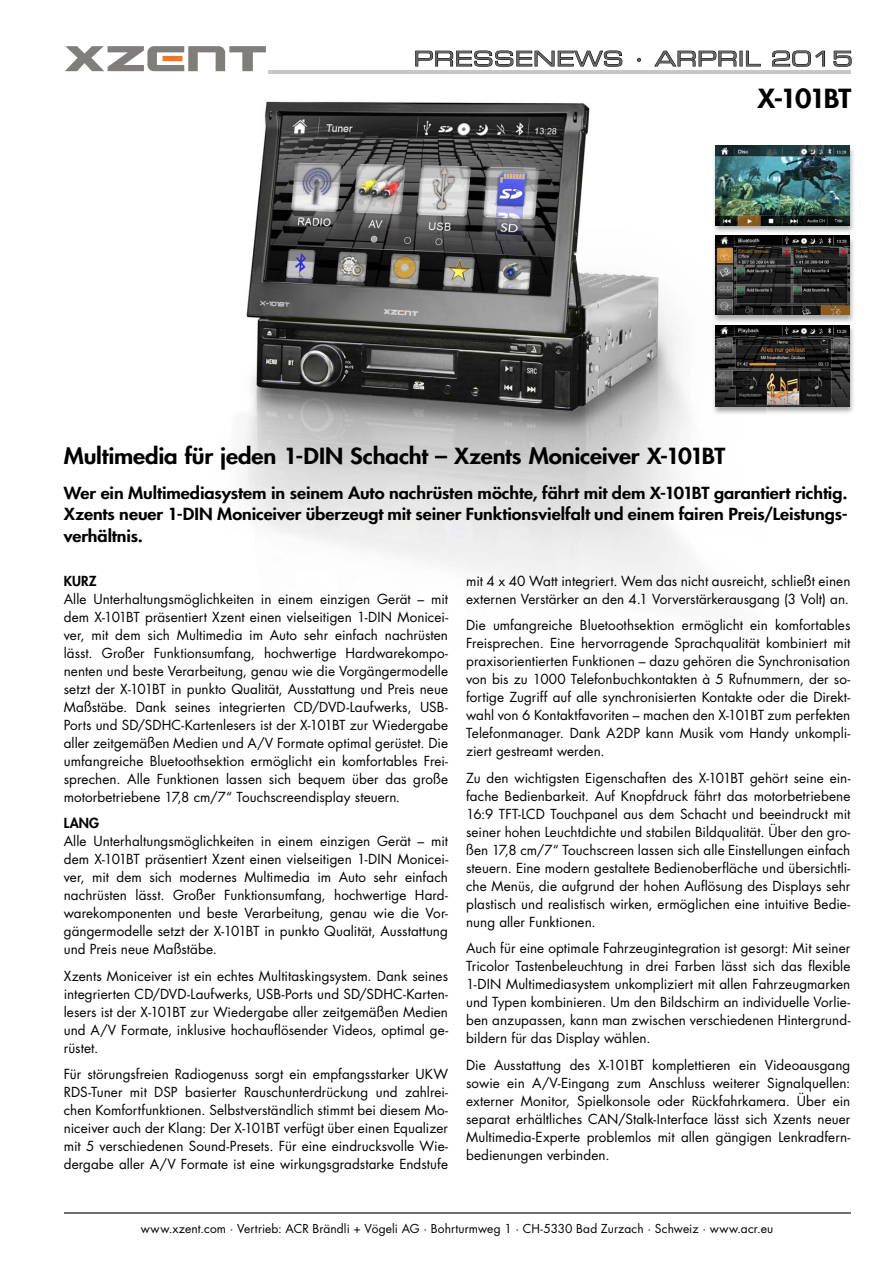
<style>
.page{position:relative;width:893px;height:1263px;background:#fff}
.page>*{position:absolute;margin:0;border:0;box-sizing:border-box;transform-origin:0 0}
.t1{font:800 25.65px "Futura";letter-spacing:-.06em;color:#000;scale:1.11 1}
.t2{font:800 21.6px "Futura";letter-spacing:-.005em;color:#000;scale:1.11 1}
.t3{font:20.4px "Eurostile LT Std Ex 2";letter-spacing:.01em;color:#666}
.t4{font:800 16.2px/21.6px "Futura";letter-spacing:-.005em;color:#000;text-align:justify;scale:1.11 1}
.t5{font:13.5px/18px "Futura";letter-spacing:.005em;color:#000;text-align:justify}
.t6{font:800 13.5px "Futura";letter-spacing:.01em;color:#000}
.t7{font:12px "Futura";letter-spacing:.01em;color:#000}
</style>
<div class="page">
<svg style="left:65px;top:46px;width:201px;height:25px"></svg>
<div style="left:163px;top:56px;width:19px;height:5px;background:#ed7925"></div>
<hr style="left:268px;top:71px;width:582px;height:3px;background:#c6c7c8">
<img style="left:245px;top:101px;width:521px;height:489px">
<hr style="left:64px;top:1212px;width:786px;height:1px;background:#707172">
<svg style="left:415px;top:50px;width:207px;height:17px"></svg>
<svg style="left:637px;top:58px;width:4px;height:4px"></svg>
<svg style="left:654px;top:51px;width:107px;height:16px"></svg>
<svg style="left:772px;top:50px;width:53px;height:17px"></svg>
<svg style="left:833px;top:51px;width:19px;height:16px"></svg>
<img style="left:712px;top:146px;width:142px;height:269px">
<img style="left:715px;top:146px;width:135px;height:79px">
<img style="left:715px;top:236px;width:135px;height:79px">
<img style="left:766px;top:325px;width:84px;height:82px">
<img style="left:715px;top:325px;width:51px;height:82px">
<h3 class="t3" style="left:414px;top:45px;width:440px">PRESSENEWS · ARPRIL 2015</h3>
<h1 class="t1" style="left:758px;top:81px;width:86px">X-101BT</h1>
<h2 class="t2" style="left:64px;top:442px;width:597px">Multimedia für jeden 1-DIN Schacht – Xzents Moniceiver X-101BT</h2>
<p class="t4" style="left:64px;top:481px;width:708px">Wer ein Multimediasystem in seinem Auto nachrüsten möchte, fährt mit dem X-101BT garantiert richtig.<br>Xzents neuer 1-DIN Moniceiver überzeugt mit seiner Funktionsvielfalt und einem fairen Preis/Leistungs&shy;verhältnis.</p>
<p class="t6" style="left:64px;top:572px;width:34px">KURZ</p>
<p class="t5" style="left:64px;top:590px;width:386px">Alle Unterhaltungsmöglichkeiten in einem einzigen Gerät – mit dem X-101BT präsentiert Xzent einen vielseitigen 1-DIN Monicei&shy;ver, mit dem sich Multimedia im Auto sehr einfach nachrüsten lässt. Großer Funktionsumfang, hochwertige Hardwarekompo&shy;nenten und beste Verarbeitung, genau wie die Vorgängermodelle setzt der X-101BT in punkto Qualität, Ausstattung und Preis neue Maßstäbe. Dank seines integrierten CD/DVD-Laufwerks, USB-Ports und SD/SDHC-Kartenlesers ist der X-101BT zur Wiedergabe aller zeitgemäßen Medien und A/V Formate optimal gerüstet. Die umfangreiche Bluetoothsektion ermöglicht ein komfortables Frei&shy;sprechen. Alle Funktionen lassen sich bequem über das große motorbetriebene 17,8 cm/7“ Touchscreendisplay steuern.</p>
<p class="t6" style="left:64px;top:814px;width:37px">LANG</p>
<p class="t5" style="left:64px;top:832px;width:386px">Alle Unterhaltungsmöglichkeiten in einem einzigen Gerät – mit dem X-101BT präsentiert Xzent einen vielseitigen 1-DIN Monicei&shy;ver, mit dem sich modernes Multimedia im Auto sehr einfach nachrüsten lässt. Großer Funktionsumfang, hochwertige Hard&shy;warekomponenten und beste Verarbeitung, genau wie die Vor&shy;gängermodelle setzt der X-101BT in punkto Qualität, Ausstattung und Preis neue Maßstäbe.</p>
<p class="t5" style="left:64px;top:967px;width:386px">Xzents Moniceiver ist ein echtes Multitaskingsystem. Dank seines integrierten CD/DVD-Laufwerks, USB-Ports und SD/SDHC-Karten&shy;lesers ist der X-101BT zur Wiedergabe aller zeitgemäßen Medien und A/V Formate, inklusive hochauflösender Videos, optimal ge&shy;rüstet.</p>
<p class="t5" style="left:64px;top:1065px;width:386px">Für störungsfreien Radiogenuss sorgt ein empfangsstarker UKW RDS-Tuner mit DSP basierter Rauschunterdrückung und zahlrei&shy;chen Komfortfunktionen. Selbstverständlich stimmt bei diesem Mo&shy;niceiver auch der Klang: Der X-101BT verfügt über einen Equalizer mit 5 verschiedenen Sound-Presets. Für eine eindrucksvolle Wie&shy;dergabe aller A/V Formate ist eine wirkungsgradstarke Endstufe</p>
<p class="t5" style="left:466px;top:571px;width:386px">mit 4 x 40 Watt integriert. Wem das nicht ausreicht, schließt einen externen Verstärker an den 4.1 Vorverstärkerausgang (3 Volt) an.</p>
<p class="t5" style="left:466px;top:616px;width:386px">Die umfangreiche Bluetoothsektion ermöglicht ein komfortables Freisprechen. Eine hervorragende Sprachqualität kombiniert mit praxisorientierten Funktionen – dazu gehören die Synchronisation von bis zu 1000 Telefonbuchkontakten à 5 Rufnummern, der so&shy;fortige Zugriff auf alle synchronisierten Kontakte oder die Direkt&shy;wahl von 6 Kontaktfavoriten – machen den X-101BT zum perfekten Telefonmanager. Dank A2DP kann Musik vom Handy unkompli&shy;ziert gestreamt werden.</p>
<p class="t5" style="left:466px;top:768px;width:386px">Zu den wichtigsten Eigenschaften des X-101BT gehört seine ein&shy;fache Bedienbarkeit. Auf Knopfdruck fährt das motorbetriebene 16:9 TFT-LCD Touchpanel aus dem Schacht und beeindruckt mit seiner hohen Leuchtdichte und stabilen Bildqualität. Über den gro&shy;ßen 17,8 cm/7“ Touchscreen lassen sich alle Einstellungen einfach steuern. Eine modern gestaltete Bedienoberfläche und übersichtli&shy;che Menüs, die aufgrund der hohen Auflösung des Displays sehr plastisch und realistisch wirken, ermöglichen eine intuitive Bedie&shy;nung aller Funktionen.</p>
<p class="t5" style="left:466px;top:939px;width:386px">Auch für eine optimale Fahrzeugintegration ist gesorgt: Mit seiner Tricolor Tastenbeleuchtung in drei Farben lässt sich das flexible 1-DIN Multimediasystem unkompliziert mit allen Fahrzeugmarken und Typen kombinieren. Um den Bildschirm an individuelle Vorlie&shy;ben anzupassen, kann man zwischen verschiedenen Hintergrund&shy;bildern für das Display wählen.</p>
<p class="t5" style="left:466px;top:1055px;width:386px">Die Ausstattung des X-101BT komplettieren ein Videoausgang sowie ein A/V-Eingang zum Anschluss weiterer Signalquellen: externer Monitor, Spielkonsole oder Rückfahrkamera. Über ein separat erhältliches CAN/Stalk-Interface lässt sich Xzents neuer Multimedia-Experte problemlos mit allen gängigen Lenkradfern&shy;bedienungen verbinden.</p>
<p class="t7" style="left:141px;top:1220px;width:634px">www.xzent.com · Vertrieb: ACR Brändli + Vögeli AG · Bohrturmweg 1 · CH-5330 Bad Zurzach · Schweiz · www.acr.eu</p>
</div>
